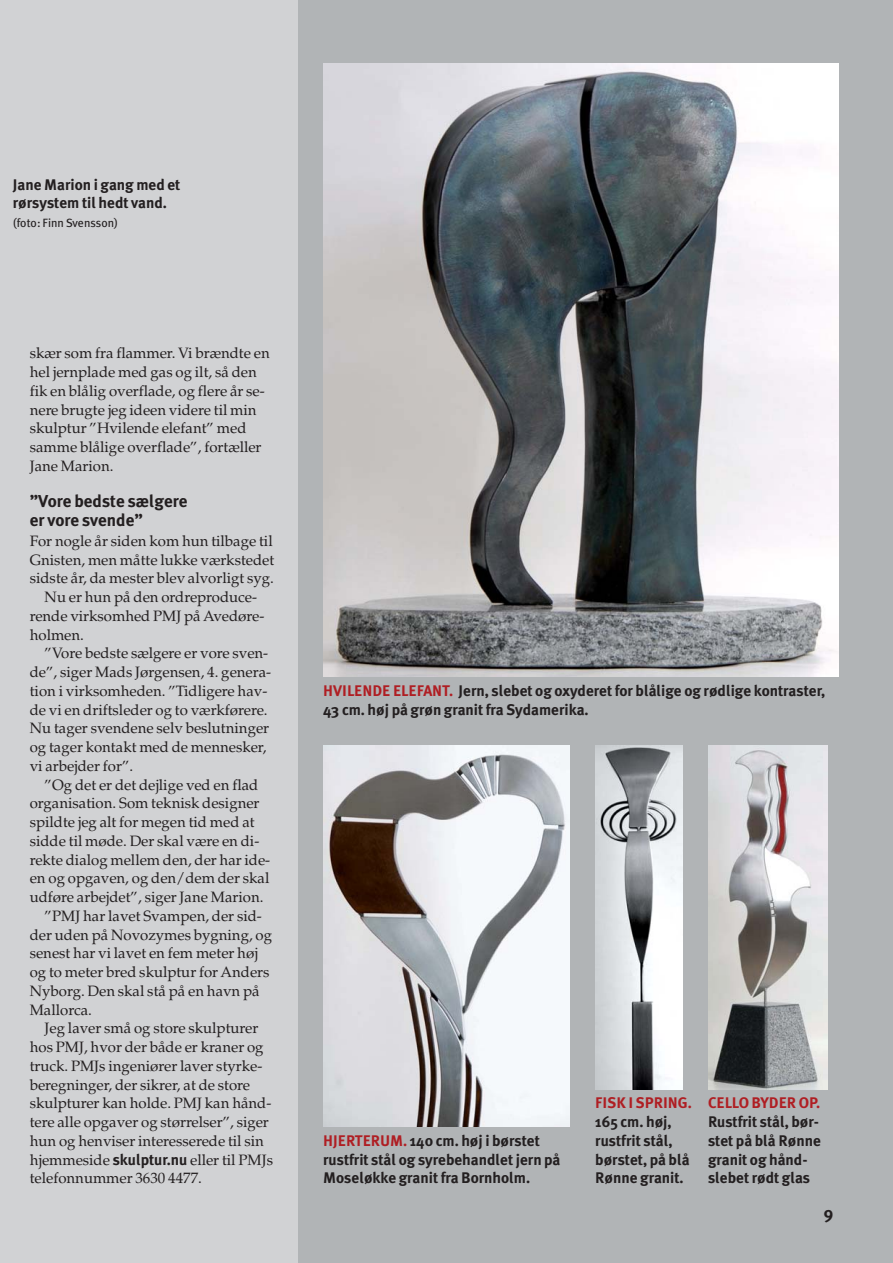
<style>
.page{position:relative;width:893px;height:1263px;background:#fff}
.page>*{position:absolute;margin:0;border:0;box-sizing:border-box;transform-origin:0 0}
.t1{font:700 17.25px/18.8px "Meta Plus";color:#231f20}
.t2{font:700 15.3px/18.8px "Meta Plus";color:#231f20}
.t3{font:700 15.3px "Meta Plus";color:#af1e23}
.t4{font:15px/18.8px "Palatino";color:#231f20}
.t5{font:12px "Meta Plus";color:#231f20}
.s1{font-family:"Meta Plus";font-weight:700;font-size:15.3px}
.s2{color:#af1e23}
</style>
<div class="page">
<div style="left:298px;top:0;width:595px;height:1263px;background:#b1b4b6"></div>
<div style="left:0;top:0;width:298px;height:1263px;background:#d1d2d4"></div>
<img style="left:323px;top:64px;width:515px;height:612px">
<img style="left:323px;top:746px;width:247px;height:381px">
<img style="left:596px;top:746px;width:86px;height:343px">
<img style="left:708px;top:746px;width:119px;height:343px">
<p class="t2" style="left:13px;top:176px;width:169px">Jane Marion i gang med et rørsystem til hedt vand.</p>
<p class="t5" style="left:13px;top:218px;width:107px">(foto: Finn Svensson)</p>
<p class="t4" style="left:30px;top:345px;width:241px">skær som fra flammer. Vi brændte en hel jernplade med gas og ilt, så den fik en blålig overflade, og flere år se&shy;nere brugte jeg ideen videre til min skulptur ”Hvilende elefant” med samme blålige overflade”, fortæller<br>Jane Marion.</p>
<p class="t1" style="left:30px;top:493px;width:159px">”Vore bedste sælgere er vore svende”</p>
<p class="t4" style="left:30px;top:533px;width:244px">For nogle år siden kom hun tilbage til</p>
<p class="t4" style="left:30px;top:552px;width:246px">Gnisten, men måtte lukke værkstedet</p>
<p class="t4" style="left:30px;top:570px;width:246px">sidste år, da mester blev alvorligt syg.</p>
<p class="t4" style="left:45px;top:589px;width:214px">Nu er hun på den ordreproduce-</p>
<p class="t4" style="left:30px;top:608px;width:236px">rende virksomhed PMJ på Avedøre-</p>
<p class="t4" style="left:30px;top:627px;width:56px">holmen.</p>
<p class="t4" style="left:45px;top:645px;width:225px">”Vore bedste sælgere er vore sven-</p>
<p class="t4" style="left:30px;top:664px;width:243px">de”, siger Mads Jørgensen, 4. genera-</p>
<p class="t4" style="left:30px;top:683px;width:239px">tion i virksomheden. ”Tidligere hav-</p>
<p class="t4" style="left:30px;top:702px;width:239px">de vi en driftsleder og to værkførere.</p>
<p class="t4" style="left:30px;top:720px;width:241px">Nu tager svendene selv beslutninger</p>
<p class="t4" style="left:30px;top:739px;width:238px">og tager kontakt med de mennesker,</p>
<p class="t4" style="left:30px;top:758px;width:105px">vi arbejder for”.</p>
<p class="t4" style="left:45px;top:777px;width:215px">”Og det er det dejlige ved en flad</p>
<p class="t4" style="left:30px;top:795px;width:231px">organisation. Som teknisk designer</p>
<p class="t4" style="left:30px;top:814px;width:226px">spildte jeg alt for megen tid med at</p>
<p class="t4" style="left:30px;top:833px;width:231px">sidde til møde. Der skal være en di-</p>
<p class="t4" style="left:30px;top:852px;width:242px">rekte dialog mellem den, der har ide-</p>
<p class="t4" style="left:30px;top:870px;width:241px">en og opgaven, og den/dem der skal</p>
<p class="t4" style="left:30px;top:889px;width:235px">udføre arbejdet”, siger Jane Marion.</p>
<p class="t4" style="left:45px;top:908px;width:219px">”PMJ har lavet Svampen, der sid-</p>
<p class="t4" style="left:30px;top:927px;width:244px">der uden på Novozymes bygning, og</p>
<p class="t4" style="left:30px;top:945px;width:230px">senest har vi lavet en fem meter høj</p>
<p class="t4" style="left:30px;top:964px;width:241px">og to meter bred skulptur for Anders</p>
<p class="t4" style="left:30px;top:983px;width:231px">Nyborg. Den skal stå på en havn på</p>
<p class="t4" style="left:30px;top:1002px;width:64px">Mallorca.</p>
<p class="t4" style="left:45px;top:1020px;width:215px">Jeg laver små og store skulpturer</p>
<p class="t4" style="left:30px;top:1039px;width:235px">hos PMJ, hvor der både er kraner og</p>
<p class="t4" style="left:30px;top:1058px;width:234px">truck. PMJs ingeniører laver styrke-</p>
<p class="t4" style="left:30px;top:1077px;width:222px">beregninger, der sikrer, at de store</p>
<p class="t4" style="left:30px;top:1095px;width:243px">skulpturer kan holde. PMJ kan hånd-</p>
<p class="t4" style="left:30px;top:1114px;width:241px">tere alle opgaver og størrelser”, siger</p>
<p class="t4" style="left:30px;top:1133px;width:236px">hun og henviser interesserede til sin</p>
<p class="t4" style="left:30px;top:1152px;width:245px">hjemmeside <span class="s1">skulptur.nu</span> eller til PMJs</p>
<p class="t4" style="left:30px;top:1170px;width:174px">telefonnummer 3630 4477.</p>
<p class="t2" style="left:323px;top:682px;width:503px"><span class="s2">HVILENDE ELEFANT.</span> Jern, slebet og oxyderet for blålige og rødlige kontraster,<br>43 cm. høj på grøn granit fra Sydamerika.</p>
<p class="t2" style="left:323px;top:1132px;width:239px"><span class="s2">HJERTERUM.</span> 140 cm. høj i børstet rustfrit stål og syrebehandlet jern på<br>Moseløkke granit fra Bornholm.</p>
<p class="t3" style="left:595px;top:1097px;width:98px">FISK I SPRING.</p>
<p class="t2" style="left:595px;top:1113px;width:96px">165 cm. høj, rustfrit stål, børstet, på blå<br>Rønne granit.</p>
<p class="t3" style="left:708px;top:1097px;width:114px">CELLO BYDER OP.</p>
<p class="t2" style="left:708px;top:1113px;width:114px">Rustfrit stål, bør&shy;stet på blå Rønne granit og hånd - slebet rødt glas</p>
<p class="t1" style="left:824px;top:1205px;width:11px">9</p>
</div>
